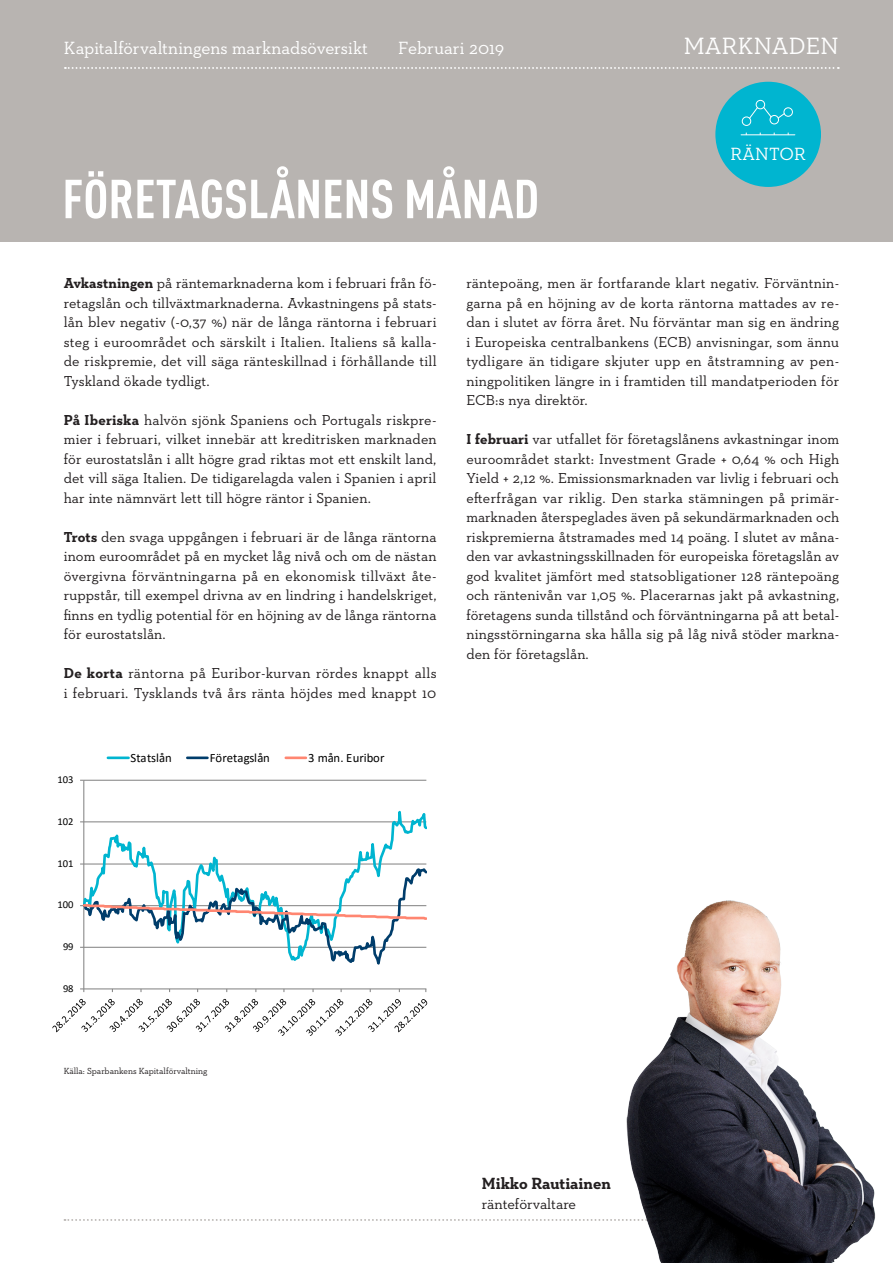
<style>
.page{position:relative;width:893px;height:1263px;background:#fff}
.page>*{position:absolute;margin:0;border:0;box-sizing:border-box;transform-origin:0 0}
.OTSIKKO{font:700 condensed 54px "DIN Offc Pro";color:#fff}
.headerin_yläteksti_o{font:24px "Neutraface Slab Text";letter-spacing:.01em;color:#fff}
.t1{font:18px "Neutraface Slab Text";color:#fff}
.allekirjoitus{font:700 16.5px "Neutraface Slab Text";color:#231f20}
.allekirjoitus-2{font:15px "Neutraface Slab Text";letter-spacing:-.005em;color:#231f20}
.t2{font:700 condensed 15px "DIN Offc Pro";color:#231f20}
.LEIPIS{font:14.7px/19.5px "Neutraface Slab Text";letter-spacing:.005em;color:#231f20;text-align:justify}
.t3{font:12.6px "Calibri";color:#000}
.t4{font:10.5px "Calibri";letter-spacing:-.005em;color:#000}
.t5{font:9px "Neutraface Slab Text";color:#231f20}
.s1{font-weight:700}
</style>
<div class="page">
<svg style="left:64px;top:1219px;width:496px;height:2px"></svg>
<div style="left:0;top:0;width:893px;height:242px;background:#b8b4b1"></div>
<div style="left:715px;top:82px;width:106px;height:105px;background:#00b5d0;border-radius:50%"></div>
<hr style="left:741px;top:134px;width:54px;height:1px;background:#fff">
<svg style="left:742px;top:100px;width:51px;height:26px"></svg>
<img style="left:560px;top:900px;width:316px;height:363px">
<hr style="left:83px;top:780px;width:1px;height:209px;background:#868686">
<hr style="left:84px;top:988px;width:342px;height:1px;background:#868686">
<svg style="left:83px;top:780px;width:344px;height:83px"></svg>
<svg style="left:80px;top:863px;width:347px;height:113px"></svg>
<svg style="left:52px;top:998px;width:376px;height:38px"></svg>
<hr style="left:108px;top:756px;width:21px;height:3px;background:#00b5d0">
<hr style="left:187px;top:756px;width:20px;height:3px;background:#003d6b">
<hr style="left:286px;top:756px;width:20px;height:3px;background:#ff8671">
<svg style="left:65px;top:67px;width:774px;height:2px"></svg>
<p class="t1" style="left:64px;top:37px;width:306px">Kapitalförvaltningens marknadsöversikt</p>
<p class="t1" style="left:398px;top:37px;width:108px">Februari 2019</p>
<p class="OTSIKKO" style="left:62px;top:159px;width:478px">FÖRETAGSLÅNENS MÅNAD</p>
<p class="headerin_yläteksti_o" style="left:684px;top:31px;width:157px">MARKNADEN</p>
<p class="t1" style="left:730px;top:143px;width:77px">RÄNTOR</p>
<p class="LEIPIS" style="left:64px;top:273px;width:374px"><span class="s1">Avkastningen</span> på räntemarknaderna kom i februari från fö&shy;retagslån och tillväxtmarknaderna. Avkastningens på stats&shy;lån blev negativ (-0,37 %) när de långa räntorna i februari steg i euroområdet och särskilt i Italien. Italiens så kalla&shy;de riskpremie, det vill säga ränteskillnad i förhållande till Tyskland ökade tydligt.</p>
<p class="LEIPIS" style="left:64px;top:410px;width:374px"><span class="s1">På Iberiska</span> halvön sjönk Spaniens och Portugals riskpre&shy;mier i februari, vilket innebär att kreditrisken marknaden för eurostatslån i allt högre grad riktas mot ett enskilt land, det vill säga Italien. De tidigarelagda valen i Spanien i april har inte nämnvärt lett till högre räntor i Spanien.</p>
<p class="LEIPIS" style="left:64px;top:527px;width:374px"><span class="s1">Trots</span> den svaga uppgången i februari är de långa räntorna inom euroområdet på en mycket låg nivå och om de nästan övergivna förväntningarna på en ekonomisk tillväxt åte&shy;ruppstår, till exempel drivna av en lindring i handelskriget, finns en tydlig potential för en höjning av de långa räntorna för eurostatslån.</p>
<p class="LEIPIS" style="left:64px;top:663px;width:374px"><span class="s1">De korta</span> räntorna på Euribor-kurvan rördes knappt alls i februari. Tysklands två års ränta höjdes med knappt 10</p>
<p class="t4" style="left:58px;top:773px;width:17px">103</p>
<p class="t4" style="left:58px;top:814px;width:17px">102</p>
<p class="t4" style="left:58px;top:856px;width:17px">101</p>
<p class="t4" style="left:58px;top:898px;width:17px">100</p>
<p class="t4" style="left:63px;top:939px;width:12px">99</p>
<p class="t4" style="left:63px;top:981px;width:12px">98</p>
<p class="t3" style="left:131px;top:749px;width:43px">Statslån</p>
<p class="t3" style="left:210px;top:749px;width:62px">Företagslån</p>
<p class="t3" style="left:308px;top:749px;width:78px">3 mån. Euribor</p>
<p class="t5" style="left:64px;top:1065px;width:145px">Källa: Sparbankens Kapitalförvaltning</p>
<p class="LEIPIS" style="left:466px;top:273px;width:374px">räntepoäng, men är fortfarande klart negativ. Förväntnin&shy;garna på en höjning av de korta räntorna mattades av re&shy;dan i slutet av förra året. Nu förväntar man sig en ändring i Europeiska centralbankens (ECB) anvisningar, som ännu tydligare än tidigare skjuter upp en åtstramning av pen&shy;ningpolitiken längre in i framtiden till mandatperioden för ECB:s nya direktör.</p>
<p class="LEIPIS" style="left:466px;top:429px;width:374px"><span class="s1">I februari</span> var utfallet för företagslånens avkastningar inom euroområdet starkt: Investment Grade + 0,64 % och High Yield + 2,12 %. Emissionsmarknaden var livlig i februari och efterfrågan var riklig. Den starka stämningen på primär&shy;marknaden återspeglades även på sekundärmarknaden och riskpremierna åtstramades med 14 poäng. I slutet av måna&shy;den var avkastningsskillnaden för europeiska företagslån av god kvalitet jämfört med statsobligationer 128 räntepoäng och räntenivån var 1,05 %. Placerarnas jakt på avkastning, företagens sunda tillstånd och förväntningarna på att betal&shy;ningsstörningarna ska hålla sig på låg nivå stöder markna&shy;den för företagslån.</p>
<p class="allekirjoitus" style="left:482px;top:1173px;width:130px">Mikko Rautiainen</p>
<p class="allekirjoitus-2" style="left:482px;top:1194px;width:96px">ränteförvaltare</p>
<p class="t2" style="left:852px;top:1204px;width:8px">7</p>
</div>
